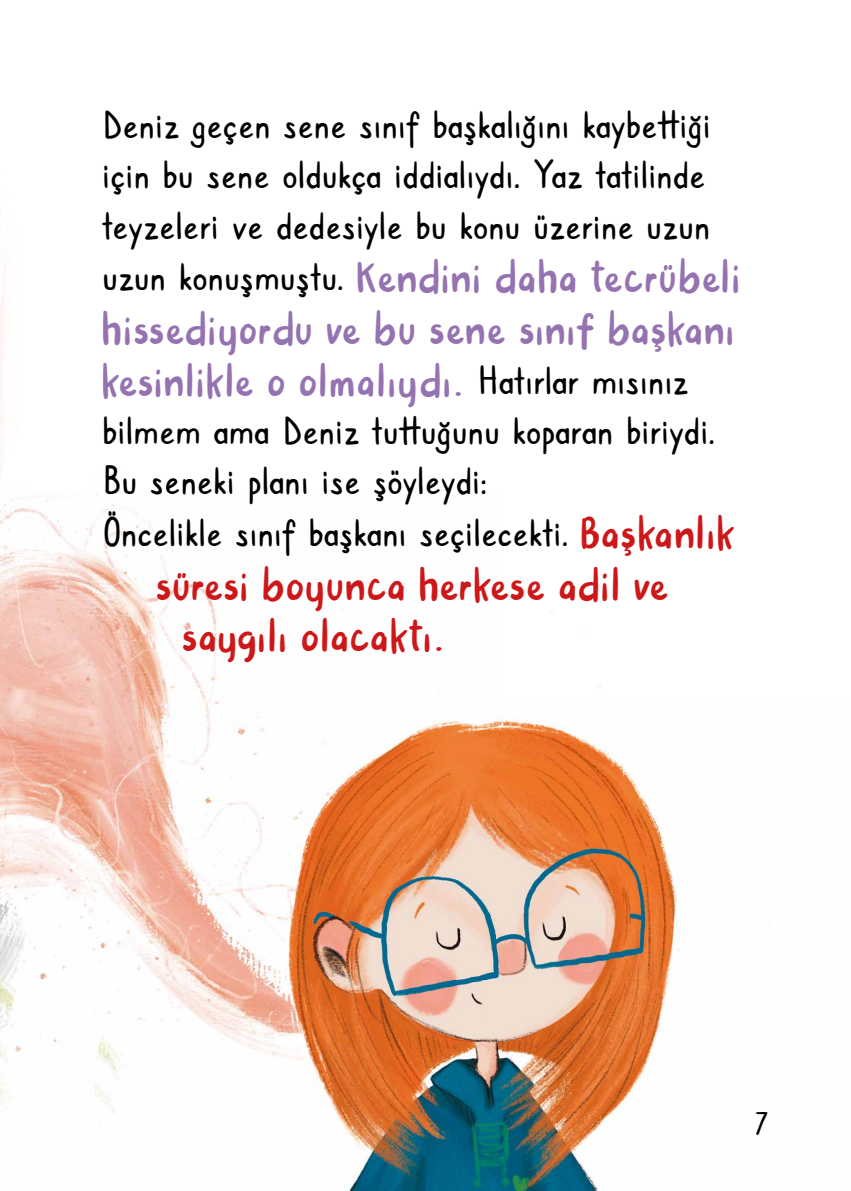
<style>
.page{position:relative;width:851px;height:1191px;background:#fff}
.page>*{position:absolute;margin:0;border:0;box-sizing:border-box;transform-origin:0 0}
.t1{font:700 42px/50.4px "Caroni";color:#000}
.t2{font:36px/51.6px "Pink Shark";letter-spacing:.04em;color:#9573b1}
.t3{font:36px/51.6px "Pink Shark";letter-spacing:.04em;color:#cd1719}
.t4{font:700 34px "Caroni";color:#000}
.s1{font-family:"Caroni";font-weight:700;font-size:42px;color:#000}
.s2{font-family:"Pink Shark";font-weight:400;font-size:36px;color:#cd1719}
</style>
<div class="page">
<img style="left:0;top:266px;width:680px;height:925px">
<p class="t1" style="left:102px;top:100px;width:610px">Deniz geçen sene sınıf başkalığını kaybettiği için bu sene oldukça iddialıydı. Yaz tatilinde teyzeleri ve dedesiyle bu konu üzerine uzun</p>
<p class="t2" style="left:102px;top:251px;width:640px"><span class="s1">uzun konuşmuştu.</span> Kendini daha tecrübeli hissediyordu ve bu sene sınıf başkanı kesinlikle o olmalıydı. <span class="s1">Hatırlar mısınız</span></p>
<p class="t1" style="left:102px;top:406px;width:633px;line-height:51px">bilmem ama Deniz tuttuğunu koparan biriydi.<br>Bu seneki planı ise şöyleydi:<br>Öncelikle sınıf başkanı seçilecekti. <span class="s2">Başkanlık</span></p>
<p class="t3" style="left:182px;top:558px;width:488px;text-indent:-26px">süresi boyunca herkese adil ve saygılı olacaktı.</p>
<p class="t4" style="left:754px;top:1105px;width:15px">7</p>
</div>
